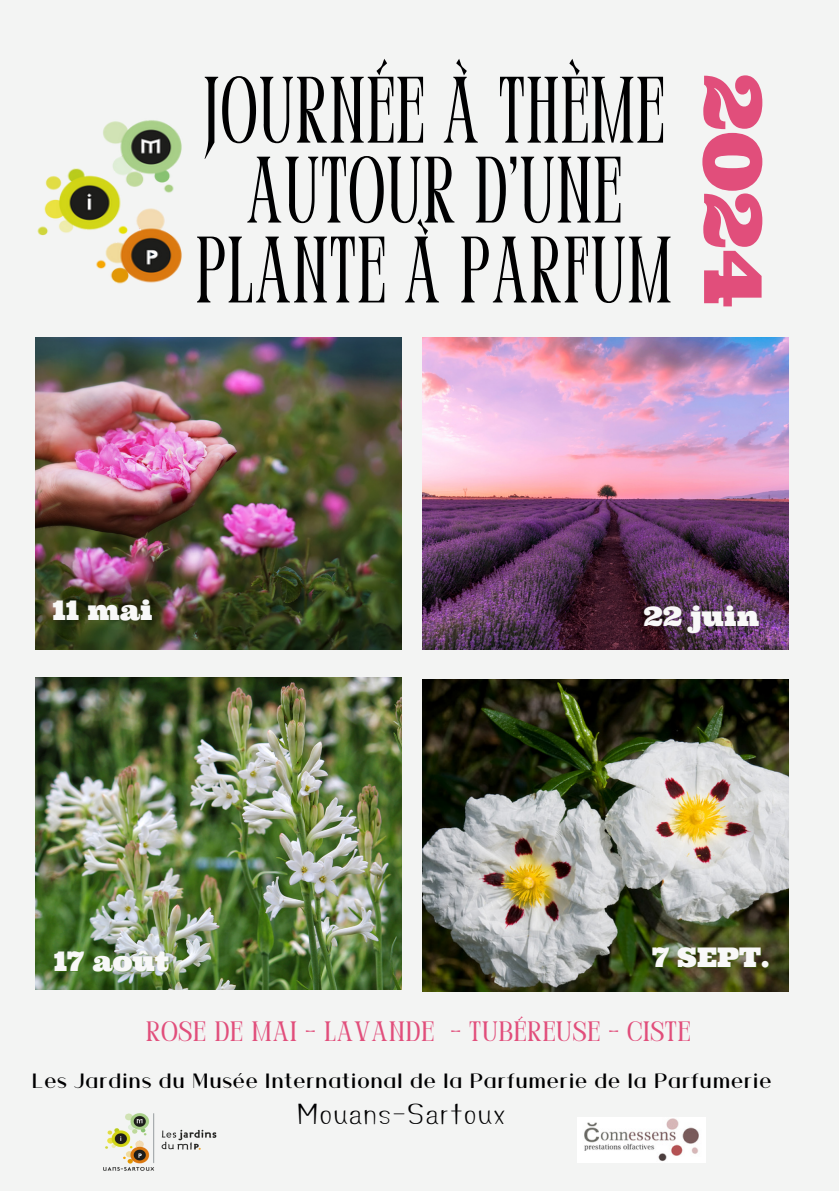
<style>
.page{position:relative;width:839px;height:1191px;background:#fff}
.page>*{position:absolute;margin:0;border:0;box-sizing:border-box;transform-origin:0 0}
.t1{font:condensed 94.2px/80px "Perandoryv 2";letter-spacing:.025em;color:#000001;text-align:center}
.t2{font:80px "Ultra";color:#e14e7b}
.t3{font:28px "Perandoryv 2";letter-spacing:.04em;color:#e14e7b}
.t4{font:27px "Ultra";color:#f8f8f8}
.t5{font:26px "Amatohoso Font";color:#000001}
.t6{font:22px "Athena";color:#000001}
</style>
<div class="page">
<div style="left:0;top:0;width:838px;height:1191px;background:#f3f4f3"></div>
<img style="left:422px;top:337px;width:366px;height:312px">
<img style="left:35px;top:678px;width:366px;height:312px">
<img style="left:422px;top:679px;width:366px;height:312px">
<img style="left:35px;top:337px;width:366px;height:312px">
<img style="left:103px;top:1113px;width:114px;height:58px">
<img style="left:37px;top:120px;width:145px;height:164px">
<img style="left:577px;top:1118px;width:128px;height:45px">
<h1 class="t1" style="left:196px;top:79px;width:476px">JOURNÉE À THÈME<br>AUTOUR D’UNE<br>PLANTE À PARFUM</h1>
<h3 class="t2" style="left:784px;top:74px;width:234px;rotate:90deg">2024</h3>
<p class="t4" style="left:52px;top:593px;width:101px">11 mai</p>
<h4 class="t4" style="left:643px;top:598px;width:117px">22 juin</h4>
<h4 class="t4" style="left:54px;top:944px;width:117px">17 août</h4>
<h4 class="t4" style="left:652px;top:940px;width:119px">7 SEPT.</h4>
<h2 class="t3" style="left:146px;top:1020px;width:545px">ROSE DE MAI - LAVANDE - TUBÉREUSE - CISTE</h2>
<h3 class="t6" style="left:32px;top:1072px;width:741px">Les Jardins du Musée International de la Parfumerie de la Parfumerie</h3>
<p class="t5" style="left:296px;top:1101px;width:212px">Mouans-Sartoux</p>
</div>
